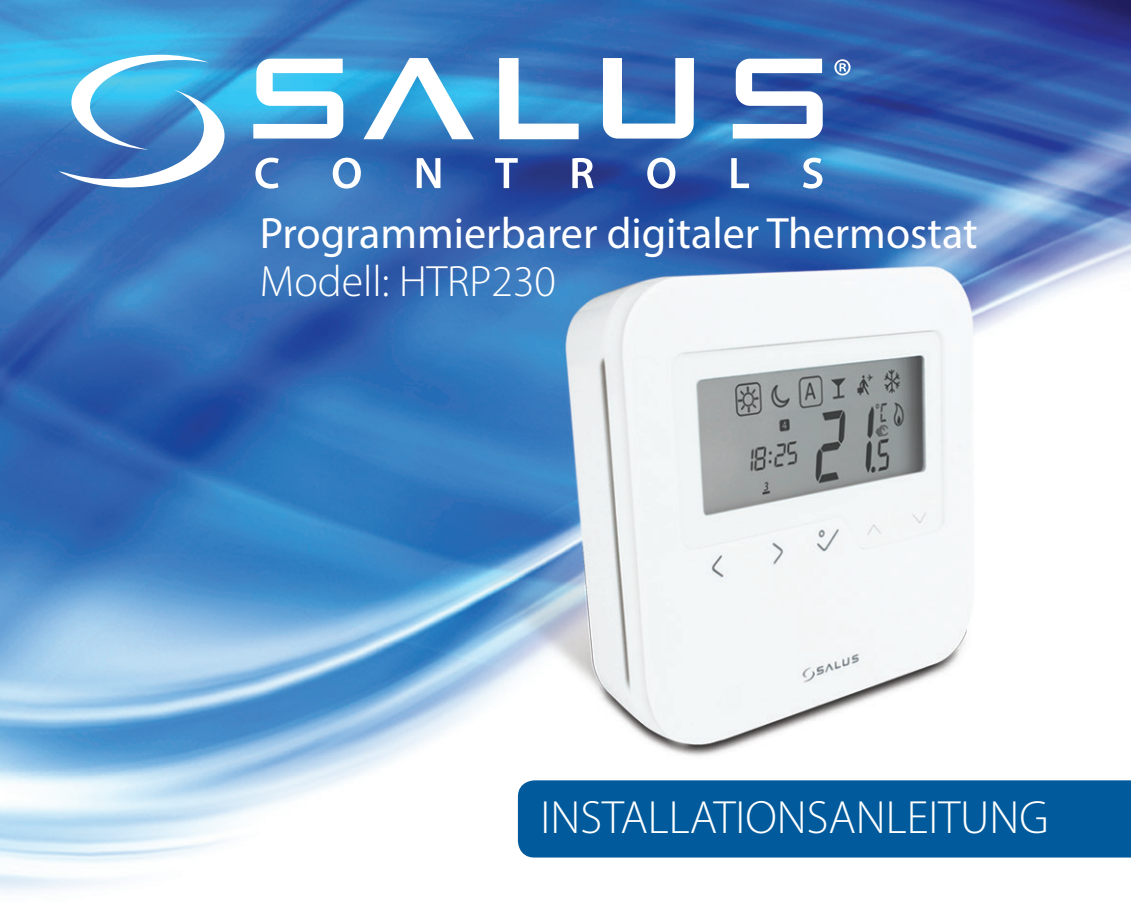
<style>
.page{position:relative;width:1131px;height:909px;background:#fff}
.page>*{position:absolute;margin:0;border:0;box-sizing:border-box;transform-origin:0 0}
.t1{font:300 46.8px "Myriad Pro";color:#fff}
.t2{font:44px "Myriad Pro";color:#fff}
.t3{font:300 44px "Myriad Pro";color:#fff}
</style>
<div class="page">
<img style="left:0;top:0;width:1130px;height:892px">
<svg style="left:834px;top:59px;width:16px;height:16px"></svg>
<svg style="left:253px;top:59px;width:90px;height:79px"></svg>
<svg style="left:732px;top:59px;width:90px;height:79px"></svg>
<svg style="left:603px;top:58px;width:91px;height:81px"></svg>
<svg style="left:363px;top:58px;width:111px;height:81px"></svg>
<svg style="left:499px;top:58px;width:79px;height:81px"></svg>
<svg style="left:58px;top:55px;width:166px;height:132px"></svg>
<svg style="left:255px;top:158px;width:24px;height:31px"></svg>
<svg style="left:333px;top:158px;width:28px;height:31px"></svg>
<svg style="left:417px;top:158px;width:23px;height:30px"></svg>
<svg style="left:495px;top:158px;width:22px;height:30px"></svg>
<svg style="left:572px;top:158px;width:21px;height:30px"></svg>
<svg style="left:647px;top:158px;width:28px;height:31px"></svg>
<svg style="left:731px;top:158px;width:18px;height:30px"></svg>
<svg style="left:803px;top:158px;width:19px;height:31px"></svg>
<div style="left:518px;top:780px;width:612px;height:77px;background:#005a9b"></div>
<svg style="left:0;top:0;width:4px;height:6px"></svg>
<svg style="left:1127px;top:0;width:4px;height:6px"></svg>
<p class="t2" style="left:260px;top:206px;width:719px">Programmierbarer digitaler Thermostat</p>
<p class="t3" style="left:260px;top:257px;width:298px">Modell: HTRP230</p>
<p class="t1" style="left:540px;top:791px;width:509px">INSTALLATIONSANLEITUNG</p>
</div>
